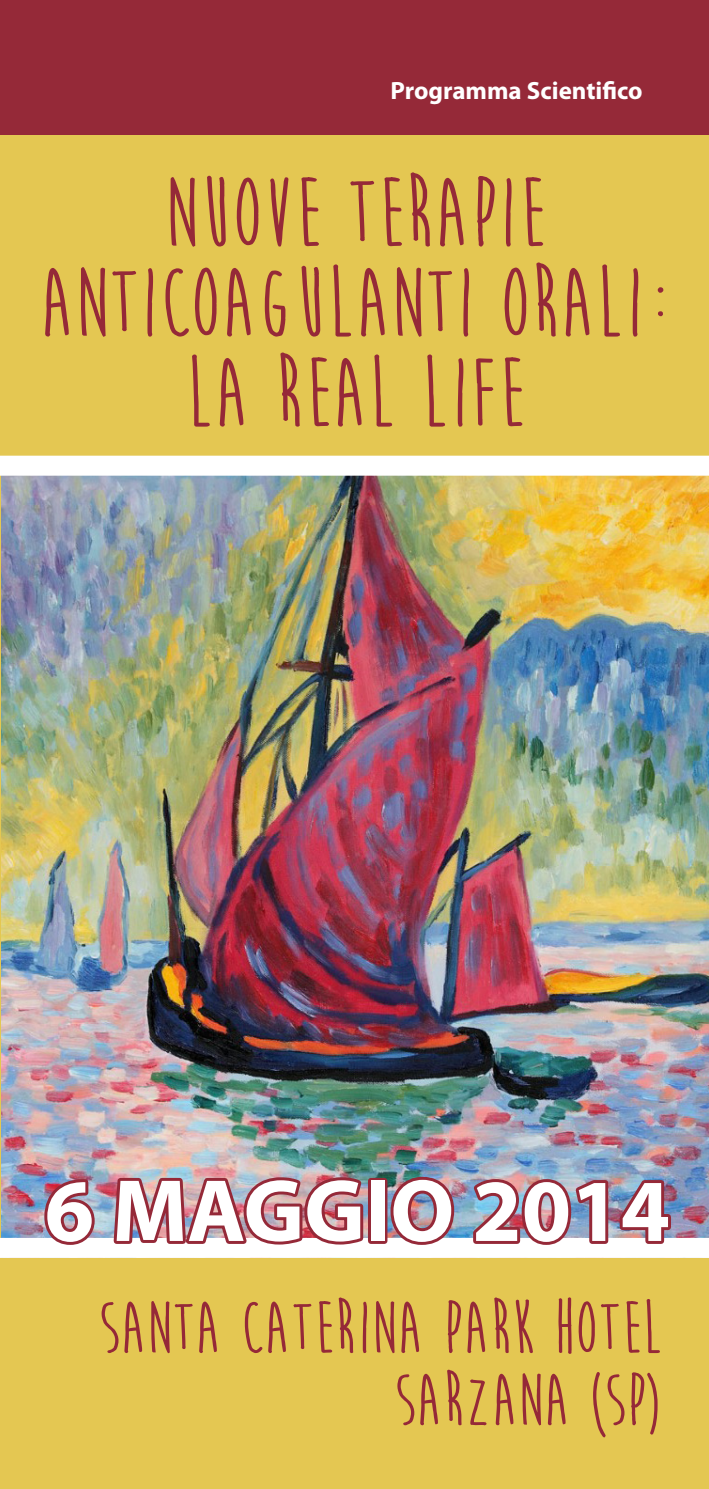
<style>
.page{position:relative;width:709px;height:1489px;background:#fff}
.page>*{position:absolute;margin:0;border:0;box-sizing:border-box;transform-origin:0 0}
.t1{font:700 100px "Moon Flower";color:#952938}
.t2{font:700 89px "Myriad Pro";color:#fff}
.t3{font:700 75px "Moon Flower";color:#952938}
.t4{font:700 25px "Myriad Pro";color:#fff}
</style>
<div class="page">
<div style="left:0;top:0;width:709px;height:1488px;background:#e4c752"></div>
<img style="left:1px;top:475px;width:708px;height:762px">
<div style="left:0;top:1237px;width:709px;height:20px;background:#fff"></div>
<div style="left:0;top:455px;width:709px;height:20px;background:#fff"></div>
<div style="left:0;top:0;width:709px;height:135px;background:#952938"></div>
<img style="left:41px;top:1176px;width:57px;height:69px">
<img style="left:110px;top:1174px;width:256px;height:71px">
<div style="left:368px;top:1177px;width:19px;height:66px;border:6px solid #952938"></div>
<img style="left:387px;top:1173px;width:70px;height:72px">
<img style="left:467px;top:1175px;width:207px;height:70px">
<p class="t4" style="left:390px;top:74px;width:254px">Programma Scientifico</p>
<p class="t1" style="left:164px;top:161px;width:383px">NUOVE TERAPIE</p>
<p class="t1" style="left:39px;top:251px;width:634px">ANTICOAGULANTI ORALI:</p>
<p class="t1" style="left:185px;top:341px;width:341px">LA REAL LIFE</p>
<p class="t2" style="left:45px;top:1152px;width:627px">6 MAGGIO 2014</p>
<p class="t3" style="left:99px;top:1288px;width:565px">SANTA CATERINA PARK HOTEL</p>
<p class="t3" style="left:394px;top:1360px;width:269px">SARZANA (SP)</p>
</div>
